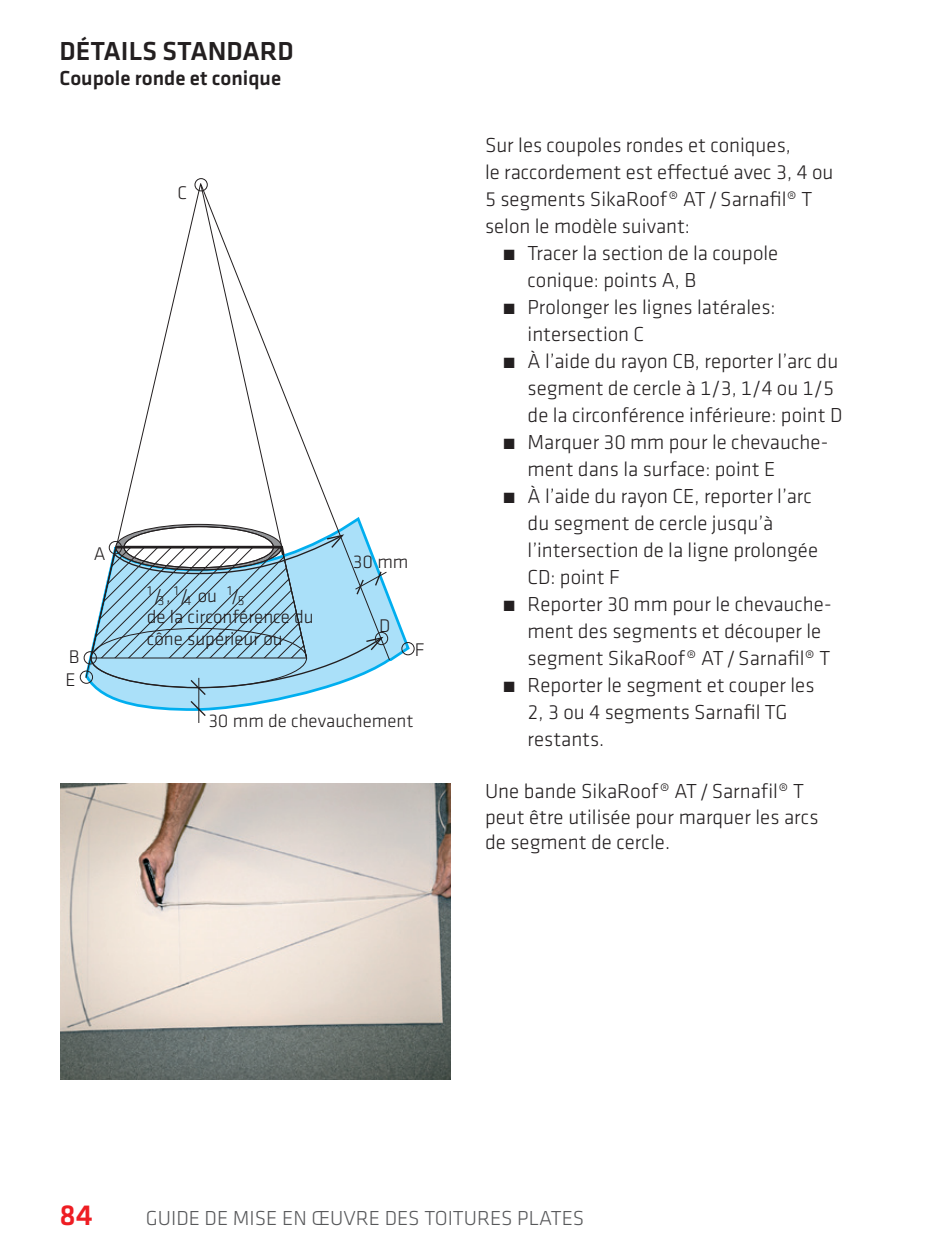
<style>
.page{position:relative;width:936px;height:1259px;background:#fff}
.page>*{position:absolute;margin:0;border:0;box-sizing:border-box;transform-origin:0 0}
.t1{font:500 30px "Klavika";color:#ee1d23}
.t2{font:500 27px "Klavika";color:#231f20}
.t3{font:300 21px/25.2px "Klavika";color:#231f20}
.t4{font:300 21px "Klavika";color:#57585a}
.t5{font:500 21px "Klavika";color:#231f20}
.t6{font:300 18.9px/21.6px "Klavika";color:#231f20}
.t7{font:300 13.5px "Klavika";color:#231f20}
.s1{font-size:18.9px}
</style>
<div class="page">
<img style="left:60px;top:783px;width:391px;height:296px">
<svg style="left:84px;top:597px;width:327px;height:87px"></svg>
<svg style="left:85px;top:181px;width:123px;height:497px"></svg>
<div style="left:195px;top:178px;width:12px;height:13px;border:1px solid #231f20;border-radius:50%"></div>
<svg style="left:124px;top:526px;width:149px;height:41px"></svg>
<hr style="left:198px;top:678px;width:1px;height:45px;background:#231f20">
<div style="left:84px;top:651px;width:13px;height:13px;border:1px solid #231f20;border-radius:50%"></div>
<div style="left:80px;top:671px;width:13px;height:12px;border:1px solid #231f20;border-radius:50%"></div>
<div style="left:401px;top:642px;width:13px;height:13px;border:1px solid #231f20;border-radius:50%"></div>
<svg style="left:200px;top:184px;width:190px;height:476px"></svg>
<svg style="left:89px;top:533px;width:298px;height:184px"></svg>
<p class="t2" style="left:60px;top:33px;width:236px">DÉTAILS STANDARD</p>
<p class="t5" style="left:60px;top:64px;width:223px">Coupole ronde et conique</p>
<p class="t6" style="left:177px;top:182px;width:11px">C</p>
<p class="t6" style="left:94px;top:543px;width:13px">A</p>
<p class="t6" style="left:69px;top:645px;width:12px">B</p>
<p class="t6" style="left:65px;top:668px;width:12px">E</p>
<p class="t6" style="left:148px;top:584px;width:16px">/<sup>1</sup></p>
<p class="t7" style="left:158px;top:587px;width:32px">3<span class="s1">, /</span>1</p>
<p class="t7" style="left:184px;top:592px;width:9px">4</p>
<p class="t6" style="left:228px;top:584px;width:13px">/<sup>1</sup></p>
<p class="t7" style="left:238px;top:592px;width:8px">5</p>
<p class="t6" style="left:147px;top:584px;width:168px;text-indent:51px">ou<br>de la circonférence du cône supérieur ou</p>
<p class="t6" style="left:353px;top:550px;width:57px">30 mm</p>
<p class="t6" style="left:379px;top:614px;width:13px">D</p>
<p class="t6" style="left:415px;top:638px;width:11px">F</p>
<p class="t6" style="left:209px;top:710px;width:206px">30 mm de chevauchement</p>
<p class="t3" style="left:485px;top:132px;width:307px">Sur les coupoles rondes et coniques,</p>
<p class="t3" style="left:485px;top:159px;width:350px">le raccordement est effectué avec 3, 4 ou</p>
<p class="t3" style="left:485px;top:186px;width:329px">5 segments SikaRoof® AT/Sarnafil® T</p>
<p class="t3" style="left:485px;top:213px;width:206px">selon le modèle suivant:</p>
<p class="t3" style="left:502px;top:240px;width:278px">́ Tracer la section de la coupole</p>
<p class="t3" style="left:527px;top:267px;width:170px">conique: points A, B</p>
<p class="t3" style="left:502px;top:294px;width:275px">́ Prolonger les lignes latérales:</p>
<p class="t3" style="left:527px;top:321px;width:118px">intersection C</p>
<p class="t3" style="left:502px;top:348px;width:338px">́ À l’aide du rayon CB, reporter l’arc du</p>
<p class="t3" style="left:527px;top:375px;width:308px">segment de cercle à 1/3, 1/4 ou 1/5</p>
<p class="t3" style="left:527px;top:402px;width:316px">de la circonférence inférieure: point D</p>
<p class="t3" style="left:502px;top:429px;width:328px">́ Marquer 30 mm pour le chevauche-</p>
<p class="t3" style="left:527px;top:456px;width:249px">ment dans la surface: point E</p>
<p class="t3" style="left:502px;top:483px;width:311px">́ À l’aide du rayon CE, reporter l’arc</p>
<p class="t3" style="left:527px;top:510px;width:247px">du segment de cercle jusqu’à</p>
<p class="t3" style="left:527px;top:537px;width:292px">l’intersection de la ligne prolongée</p>
<p class="t3" style="left:527px;top:564px;width:94px">CD: point F</p>
<p class="t3" style="left:502px;top:591px;width:331px">́ Reporter 30 mm pour le chevauche-</p>
<p class="t3" style="left:527px;top:618px;width:295px">ment des segments et découper le</p>
<p class="t3" style="left:527px;top:645px;width:304px">segment SikaRoof® AT/Sarnafil® T</p>
<p class="t3" style="left:502px;top:672px;width:314px">́ Reporter le segment et couper les</p>
<p class="t3" style="left:527px;top:699px;width:261px">2, 3 ou 4 segments Sarnafil TG</p>
<p class="t3" style="left:527px;top:726px;width:78px">restants.</p>
<p class="t3" style="left:485px;top:778px;width:335px">Une bande SikaRoof® AT/Sarnafil® T peut être utilisée pour marquer les arcs de segment de cercle.</p>
<h1 class="t1" style="left:60px;top:1194px;width:35px">84</h1>
<p class="t4" style="left:146px;top:1205px;width:440px">GUIDE DE MISE EN ŒUVRE DES TOITURES PLATES</p>
</div>
